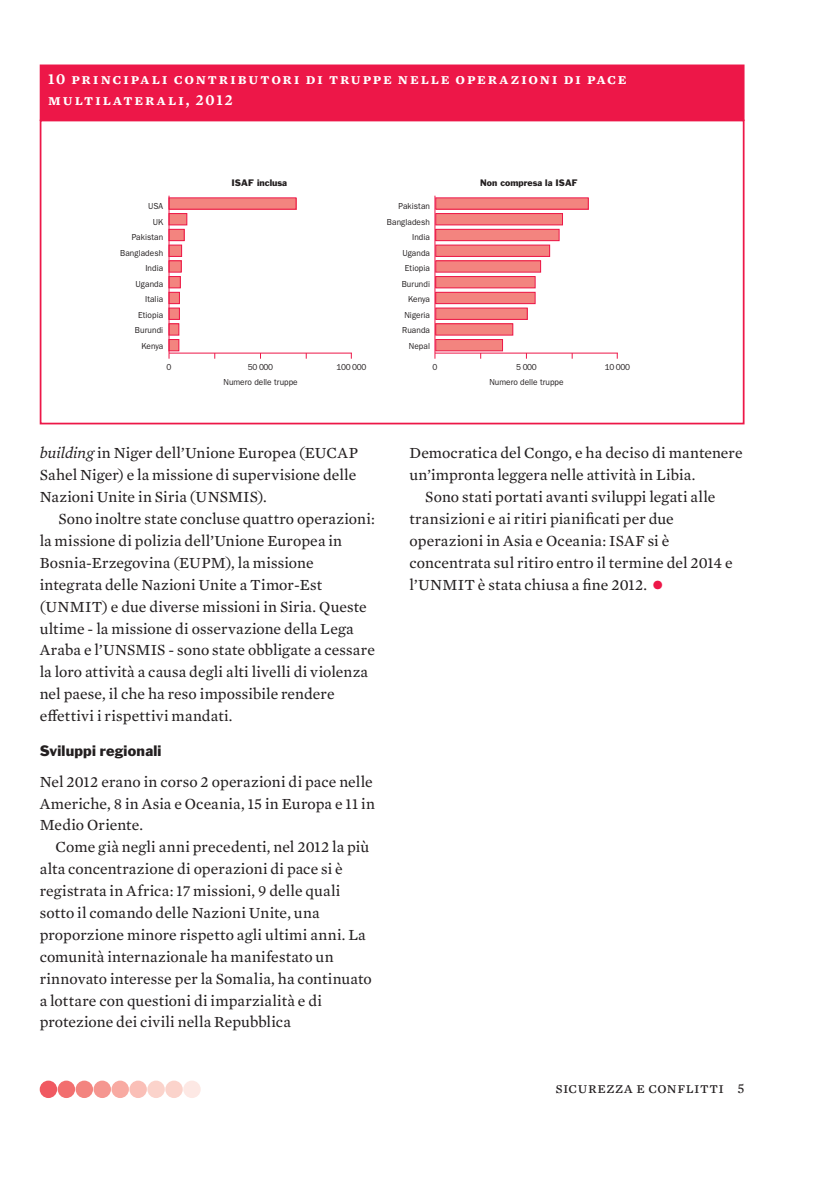
<style>
.page{position:relative;width:819px;height:1201px;background:#fff}
.page>*{position:absolute;margin:0;border:0;box-sizing:border-box;transform-origin:0 0}
.t1{font:15.75px/21.9px "Mercury Text G2";letter-spacing:.01em;color:#231f20}
.t2{font:600 15.75px/21.9px "Mercury Text G3";letter-spacing:.115em;color:#fff}
.t3{font:15.75px "Mercury Text G2";letter-spacing:.03em;color:#231f20}
.t4{font:14px "Franklin Gothic";letter-spacing:.015em;color:#231f20}
.t5{font:8.75px "Franklin Gothic";letter-spacing:.01em;color:#231f20;scale:.95 1}
.t6{font:8.75px "Franklin Gothic";color:#231f20}
.s1{font-style:italic}
.s2{font-size:14px}
</style>
<div class="page">
<div style="left:183px;top:1080px;width:18px;height:18px;background:#fde8e4;border-radius:50%"></div>
<div style="left:165px;top:1080px;width:18px;height:18px;background:#fbd3cb;border-radius:50%"></div>
<div style="left:147px;top:1080px;width:18px;height:18px;background:#fbd3cb;border-radius:50%"></div>
<div style="left:129px;top:1080px;width:18px;height:18px;background:#fabfb7;border-radius:50%"></div>
<div style="left:111px;top:1080px;width:18px;height:18px;background:#f8aaa2;border-radius:50%"></div>
<div style="left:93px;top:1080px;width:18px;height:18px;background:#f59690;border-radius:50%"></div>
<div style="left:76px;top:1080px;width:17px;height:18px;background:#f3847f;border-radius:50%"></div>
<div style="left:58px;top:1080px;width:17px;height:18px;background:#f26f6f;border-radius:50%"></div>
<div style="left:40px;top:1080px;width:17px;height:18px;background:#f05961;border-radius:50%"></div>
<div style="left:435px;top:198px;width:153px;height:11px;background:#f3847f"></div>
<div style="left:435px;top:213px;width:127px;height:12px;background:#f3847f"></div>
<div style="left:435px;top:213px;width:127px;height:12px;border:1px solid #ed1748"></div>
<div style="left:435px;top:229px;width:124px;height:12px;background:#f3847f"></div>
<div style="left:435px;top:229px;width:124px;height:12px;border:1px solid #ed1748"></div>
<div style="left:435px;top:245px;width:114px;height:11px;background:#f3847f"></div>
<div style="left:435px;top:245px;width:115px;height:12px;border:1px solid #ed1748"></div>
<div style="left:435px;top:261px;width:105px;height:11px;background:#f3847f"></div>
<div style="left:435px;top:260px;width:106px;height:12px;border:1px solid #ed1748"></div>
<div style="left:435px;top:276px;width:100px;height:12px;background:#f3847f"></div>
<div style="left:435px;top:276px;width:100px;height:12px;border:1px solid #ed1748"></div>
<div style="left:435px;top:292px;width:100px;height:12px;background:#f3847f"></div>
<div style="left:435px;top:292px;width:100px;height:12px;border:1px solid #ed1748"></div>
<div style="left:435px;top:308px;width:92px;height:11px;background:#f3847f"></div>
<div style="left:435px;top:308px;width:92px;height:11px;border:1px solid #ed1748"></div>
<div style="left:435px;top:324px;width:78px;height:11px;background:#f3847f"></div>
<div style="left:435px;top:323px;width:78px;height:12px;border:1px solid #ed1748"></div>
<div style="left:435px;top:339px;width:67px;height:12px;background:#f3847f"></div>
<div style="left:435px;top:339px;width:67px;height:12px;border:1px solid #ed1748"></div>
<div style="left:169px;top:198px;width:127px;height:11px;background:#f3847f"></div>
<div style="left:169px;top:213px;width:18px;height:12px;background:#f3847f"></div>
<div style="left:169px;top:213px;width:18px;height:12px;border:1px solid #ed1748"></div>
<div style="left:169px;top:229px;width:15px;height:12px;background:#f3847f"></div>
<div style="left:169px;top:229px;width:15px;height:12px;border:1px solid #ed1748"></div>
<div style="left:169px;top:245px;width:13px;height:11px;background:#f3847f"></div>
<div style="left:169px;top:245px;width:13px;height:12px;border:1px solid #ed1748"></div>
<div style="left:169px;top:261px;width:12px;height:11px;background:#f3847f"></div>
<div style="left:169px;top:260px;width:12px;height:12px;border:1px solid #ed1748"></div>
<div style="left:169px;top:276px;width:11px;height:12px;background:#f3847f"></div>
<div style="left:169px;top:276px;width:11px;height:12px;border:1px solid #ed1748"></div>
<div style="left:169px;top:292px;width:10px;height:12px;background:#f3847f"></div>
<div style="left:169px;top:292px;width:11px;height:12px;border:1px solid #ed1748"></div>
<div style="left:169px;top:308px;width:10px;height:11px;background:#f3847f"></div>
<div style="left:169px;top:308px;width:11px;height:11px;border:1px solid #ed1748"></div>
<div style="left:169px;top:324px;width:10px;height:11px;background:#f3847f"></div>
<div style="left:169px;top:323px;width:10px;height:12px;border:1px solid #ed1748"></div>
<div style="left:169px;top:339px;width:10px;height:12px;background:#f3847f"></div>
<div style="left:169px;top:339px;width:10px;height:12px;border:1px solid #ed1748"></div>
<hr style="left:169px;top:353px;width:183px;height:1px;background:#ed1748">
<hr style="left:168px;top:196px;width:1px;height:157px;background:#ed1748">
<hr style="left:435px;top:353px;width:183px;height:1px;background:#ed1748">
<hr style="left:434px;top:196px;width:1px;height:157px;background:#ed1748">
<div style="left:40px;top:120px;width:704px;height:304px;border:2px solid #ed1748"></div>
<div style="left:41px;top:65px;width:702px;height:55px;background:#ed1748"></div>
<div style="left:40px;top:64px;width:704px;height:57px;border:2px solid #ed1748"></div>
<p class="t2" style="left:48px;top:67px;width:580px">10 principali contributori di truppe nelle operazioni di pace multilaterali, 2012</p>
<p class="t6" style="left:231px;top:179px;width:57px">ISAF inclusa</p>
<p class="t6" style="left:480px;top:179px;width:99px">Non compresa la ISAF</p>
<p class="t5" style="left:148px;top:203px;width:18px">USA</p>
<p class="t5" style="left:398px;top:203px;width:35px">Pakistan</p>
<p class="t5" style="left:153px;top:219px;width:13px">UK</p>
<p class="t5" style="left:387px;top:219px;width:47px">Bangladesh</p>
<p class="t5" style="left:132px;top:234px;width:35px">Pakistan</p>
<p class="t5" style="left:412px;top:234px;width:20px">India</p>
<p class="t5" style="left:120px;top:250px;width:47px">Bangladesh</p>
<p class="t5" style="left:402px;top:250px;width:31px">Uganda</p>
<p class="t5" style="left:145px;top:265px;width:20px">India</p>
<p class="t5" style="left:405px;top:265px;width:28px">Etiopia</p>
<p class="t5" style="left:135px;top:281px;width:31px">Uganda</p>
<p class="t5" style="left:402px;top:281px;width:31px">Burundi</p>
<p class="t5" style="left:145px;top:296px;width:21px">Italia</p>
<p class="t5" style="left:408px;top:296px;width:24px">Kenya</p>
<p class="t5" style="left:138px;top:312px;width:28px">Etiopia</p>
<p class="t5" style="left:404px;top:312px;width:28px">Nigeria</p>
<p class="t5" style="left:135px;top:327px;width:31px">Burundi</p>
<p class="t5" style="left:402px;top:327px;width:31px">Ruanda</p>
<p class="t5" style="left:141px;top:342px;width:24px">Kenya</p>
<p class="t5" style="left:409px;top:342px;width:24px">Nepal</p>
<p class="t5" style="left:166px;top:364px;width:7px">0</p>
<p class="t5" style="left:248px;top:364px;width:28px">50 000</p>
<p class="t5" style="left:336px;top:364px;width:33px">100 000</p>
<p class="t5" style="left:223px;top:379px;width:79px">Numero delle truppe</p>
<p class="t5" style="left:432px;top:364px;width:7px">0</p>
<p class="t5" style="left:516px;top:364px;width:23px">5 000</p>
<p class="t5" style="left:605px;top:364px;width:28px">10 000</p>
<p class="t5" style="left:489px;top:379px;width:79px">Numero delle truppe</p>
<p class="t1" style="left:40px;top:443px;width:320px"><span class="s1">building</span> in Niger dell’Unione Europea (EUCAP<br>Sahel Niger) e la missione di supervisione delle<br>Nazioni Unite in Siria (UNSMIS).</p>
<p class="t1" style="left:40px;top:509px;width:337px;text-indent:19px">Sono inoltre state concluse quattro operazioni: la missione di polizia dell’Unione Europea in Bosnia-Erzegovina (EUPM), la missione integrata delle Nazioni Unite a Timor-Est (UNMIT) e due diverse missioni in Siria. Queste ultime - la missione di osservazione della Lega Araba e l’UNSMIS - sono state obbligate a cessare la loro attività a causa degli alti livelli di violenza nel paese, il che ha reso impossibile rendere effettivi i rispettivi mandati.</p>
<p class="t4" style="left:40px;top:745px;width:123px">Sviluppi regionali</p>
<p class="t1" style="left:40px;top:771px;width:337px">Nel 2012 erano in corso 2 operazioni di pace nelle<br>Americhe, 8 in Asia e Oceania, 15 in Europa e 11 in<br>Medio Oriente.</p>
<p class="t1" style="left:40px;top:837px;width:333px;text-indent:16px">Come già negli anni precedenti, nel 2012 la più alta concentrazione di operazioni di pace si è registrata in Africa: 17 missioni, 9 delle quali sotto il comando delle Nazioni Unite, una proporzione minore rispetto agli ultimi anni. La comunità internazionale ha manifestato un rinnovato interesse per la Somalia, ha continuato a lottare con questioni di imparzialità e di protezione dei civili nella Repubblica</p>
<p class="t1" style="left:409px;top:443px;width:334px">Democratica del Congo, e ha deciso di mantenere</p>
<p class="t1" style="left:409px;top:465px;width:287px">un’impronta leggera nelle attività in Libia.</p>
<p class="t1" style="left:425px;top:487px;width:291px">Sono stati portati avanti sviluppi legati alle</p>
<p class="t1" style="left:409px;top:509px;width:266px">transizioni e ai ritiri pianificati per due</p>
<p class="t1" style="left:409px;top:531px;width:261px">operazioni in Asia e Oceania: ISAF si è</p>
<p class="t1" style="left:409px;top:552px;width:325px">concentrata sul ritiro entro il termine del 2014 e</p>
<p class="t1" style="left:409px;top:574px;width:239px">l’UNMIT è stata chiusa a fine 2012.</p>
<p class="t3" style="left:555px;top:1081px;width:190px">sicurezza e conflitti <span class="s2">5</span></p>
</div>
